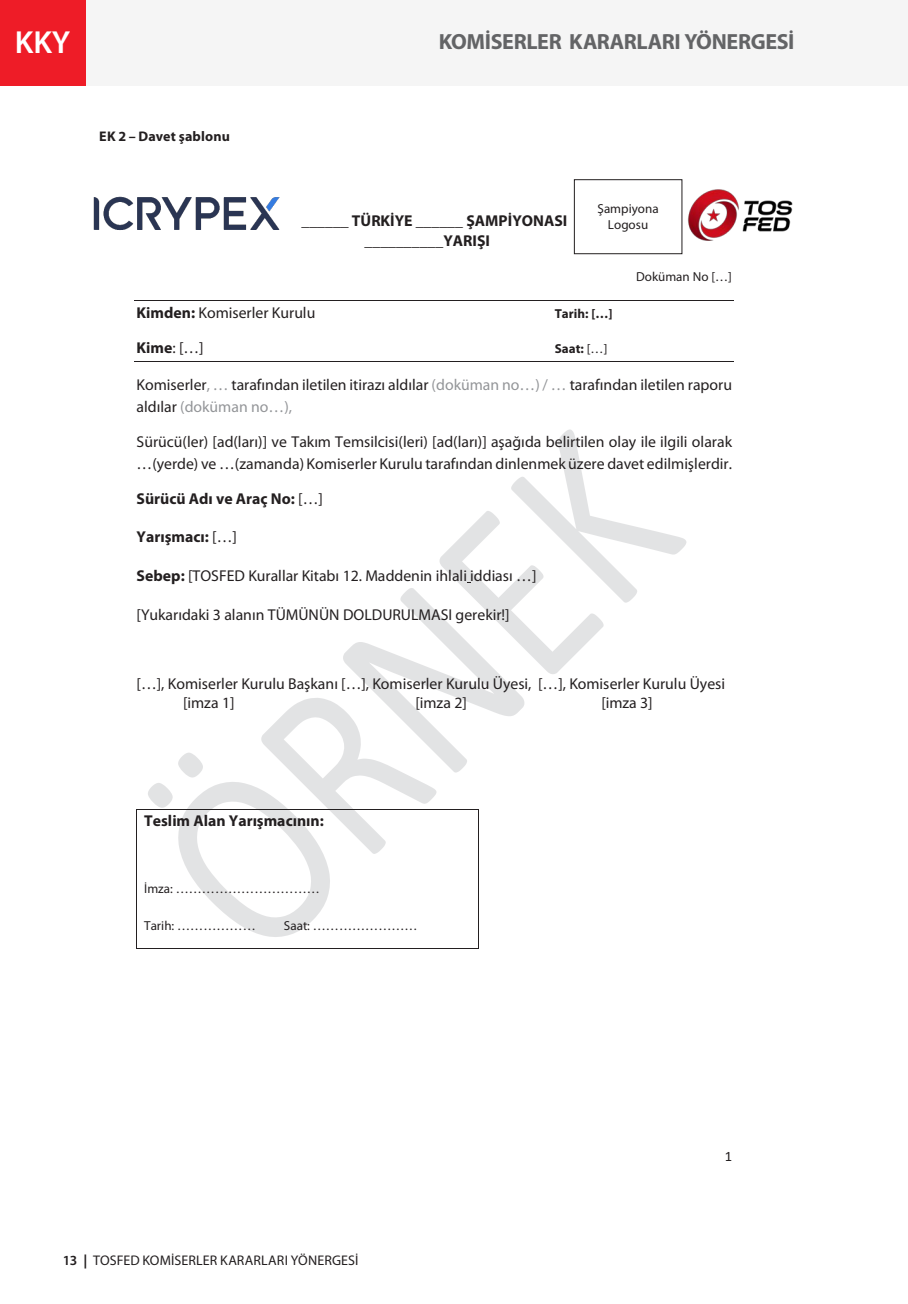
<style>
.page{position:relative;width:908px;height:1304px;background:#fff}
.page>*{position:absolute;margin:0;border:0;box-sizing:border-box;transform-origin:0 0}
.t1{font:600 32px "Myriad Pro";color:#fff}
.t2{font:700 22px "Myriad Pro";letter-spacing:-.015em;color:#636466}
.t3{font:15.8px/21.8px "Myriad Pro";color:#231f20}
.t4{font:700 15.8px "Myriad Pro";color:#231f20}
.t5{font:14.4px "Calibri";color:#231f20}
.t6{font:14px "Myriad Pro";letter-spacing:.005em;color:#231f20}
.İkincil_-_1_1{font:700 14px "Myriad Pro";letter-spacing:.01em;color:#231f20}
.t7{font:13px/15.8px "Myriad Pro";color:#231f20;text-align:center}
.t8{font:700 13px "Myriad Pro";color:#231f20}
.s1{font-weight:700}
.s2{font-weight:400}
.s3{color:#939598}
.s4{font-weight:600}
</style>
<div class="page">
<div style="left:85px;top:0;width:822px;height:85px;background:#f5f5f5"></div>
<div style="left:0;top:0;width:85px;height:85px;background:#ee1c27"></div>
<img style="left:93px;top:196px;width:187px;height:34px">
<img style="left:688px;top:189px;width:105px;height:52px">
<div style="left:573px;top:179px;width:109px;height:75px;border:1px solid #231f20"></div>
<hr style="left:135px;top:300px;width:598px;height:1px;background:#231f20">
<hr style="left:135px;top:361px;width:598px;height:1px;background:#231f20">
<hr style="left:137px;top:809px;width:341px;height:1px;background:#231f20">
<svg style="left:148px;top:429px;width:538px;height:508px"></svg>
<hr style="left:137px;top:810px;width:1px;height:138px;background:#231f20">
<hr style="left:137px;top:948px;width:341px;height:1px;background:#231f20">
<hr style="left:478px;top:810px;width:1px;height:138px;background:#231f20">
<h1 class="t1" style="left:15px;top:22px;width:57px">KKY</h1>
<h2 class="t2" style="left:438px;top:28px;width:357px">KOMİSERLER KARARLARI YÖNERGESİ</h2>
<p class="İkincil_-_1_1" style="left:99px;top:127px;width:132px">EK 2 – Davet şablonu</p>
<p class="t4" style="left:301px;top:211px;width:267px">______ TÜRKİYE ______ ŞAMPİYONASI</p>
<p class="t4" style="left:364px;top:230px;width:127px">__________YARIŞI</p>
<p class="t7" style="left:597px;top:201px;width:63px">Şampiyona<br>Logosu</p>
<p class="t7" style="left:636px;top:269px;width:97px">Doküman No […]</p>
<p class="t3" style="left:137px;top:301px;width:180px"><span class="s1">Kimden:</span> Komiserler Kurulu</p>
<p class="t8" style="left:554px;top:305px;width:59px">Tarih: […]</p>
<p class="t4" style="left:137px;top:337px;width:68px">Kime<span class="s2">: […]</span></p>
<p class="t8" style="left:554px;top:340px;width:54px">Saat: <span class="s2">[…]</span></p>
<p class="t3" style="left:137px;top:374px;width:596px">Komiserler<span class="s3">, …</span> tarafından iletilen itirazı aldılar <span class="s3">(doküman no…) / …</span> tarafından iletilen raporu aldılar <span class="s3">(doküman no…),</span></p>
<p class="t3" style="left:137px;top:430px;width:596px">Sürücü(ler) [ad(ları)] ve Takım Temsilcisi(leri) [ad(ları)] aşağıda belirtilen olay ile ilgili olarak …(yerde) ve …(zamanda) Komiserler Kurulu tarafından dinlenmek üzere davet edilmişlerdir.</p>
<p class="t4" style="left:137px;top:488px;width:188px">Sürücü Adı ve Araç No: <span class="s2">[…]</span></p>
<p class="t4" style="left:137px;top:527px;width:102px">Yarışmacı: <span class="s2">[…]</span></p>
<p class="t3" style="left:137px;top:565px;width:401px"><span class="s1">Sebep:</span> [TOSFED Kurallar Kitabı 12. Maddenin ihlali iddiası …]</p>
<p class="t3" style="left:137px;top:603px;width:374px">[Yukarıdaki 3 alanın TÜMÜNÜN DOLDURULMASI gerekir!]</p>
<p class="t3" style="left:183px;top:674px;width:543px;line-height:18.8px;text-indent:-46px">[…], Komiserler Kurulu Başkanı […], Komiserler Kurulu Üyesi, […], Komiserler Kurulu Üyesi [imza 1]</p>
<p class="t3" style="left:415px;top:692px;width:53px">[imza 2]</p>
<p class="t3" style="left:601px;top:692px;width:53px">[imza 3]</p>
<p class="t4" style="left:144px;top:810px;width:181px">Teslim Alan Yarışmacının:</p>
<p class="t7" style="left:144px;top:880px;width:177px">İmza: ……………………………</p>
<p class="t7" style="left:144px;top:917px;width:113px">Tarih: ………………</p>
<p class="t7" style="left:284px;top:917px;width:135px">Saat: ……………………</p>
<p class="t6" style="left:63px;top:1252px;width:297px"><span class="s4">13</span> <span class="s1">|</span> TOSFED KOMİSERLER KARARLARI YÖNERGESİ</p>
<p class="t5" style="left:724px;top:1147px;width:9px">1</p>
</div>
